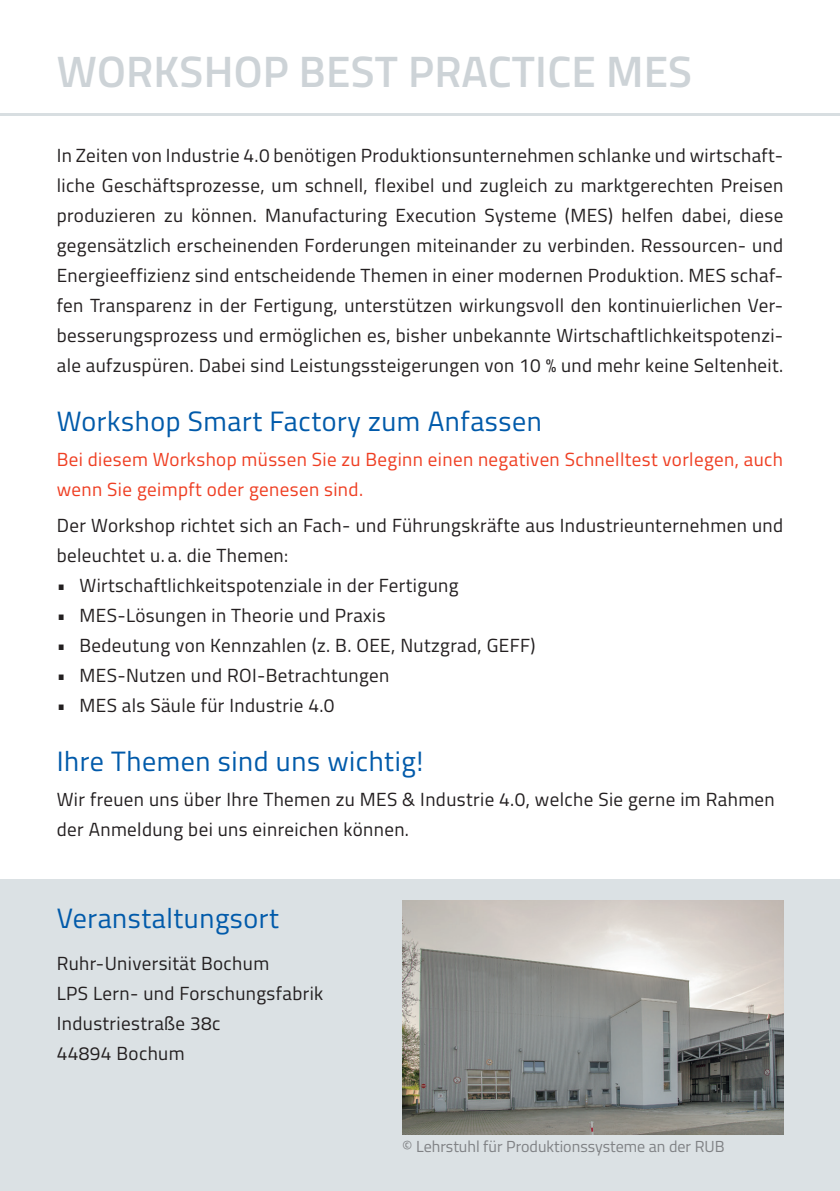
<style>
.page{position:relative;width:840px;height:1191px;background:#fff}
.page>*{position:absolute;margin:0;border:0;box-sizing:border-box;transform-origin:0 0}
.t1{font:600 44px "Titillium";letter-spacing:.005em;color:#cdd3d7}
.t2{font:28px "Titillium";letter-spacing:.02em;color:#015aaa}
.t3{font:19px/30px "Titillium";letter-spacing:.02em;color:#231f20}
.t4{font:19px/30px "Titillium";letter-spacing:.02em;color:#ef3e22}
.t5{font:16px "Titillium";color:#808285}
</style>
<div class="page">
<hr style="left:0;top:113px;width:839px;height:3px;background:#d8dee1">
<div style="left:0;top:879px;width:839px;height:312px;background:#d8dee1"></div>
<img style="left:403px;top:900px;width:379px;height:234px">
<p class="t1" style="left:57px;top:38px;width:636px">WORKSHOP BEST PRACTICE MES</p>
<p class="t3" style="left:57px;top:140px;width:727px;text-align:justify">In Zeiten von Industrie 4.0 benötigen Produktionsunternehmen schlanke und wirtschaft&shy;liche Geschäftsprozesse, um schnell, flexibel und zugleich zu marktgerechten Preisen produzieren zu können. Manufacturing Execution Systeme (MES) helfen dabei, diese gegensätzlich erscheinenden Forderungen miteinander zu verbinden. Ressourcen- und Energieeffizienz sind entscheidende Themen in einer modernen Produktion. MES schaf&shy;fen Transparenz in der Fertigung, unterstützen wirkungsvoll den kontinuierlichen Ver&shy;besserungsprozess und ermöglichen es, bisher unbekannte Wirtschaftlichkeitspotenzi&shy;ale aufzuspüren. Dabei sind Leistungssteigerungen von 10 % und mehr keine Seltenheit.</p>
<p class="t2" style="left:57px;top:400px;width:486px">Workshop Smart Factory zum Anfassen</p>
<p class="t4" style="left:57px;top:444px;width:727px">Bei diesem Workshop müssen Sie zu Beginn einen negativen Schnelltest vorlegen, auch wenn Sie geimpft oder genesen sind.</p>
<p class="t3" style="left:57px;top:509px;width:727px">Der Workshop richtet sich an Fach- und Führungskräfte aus Industrieunternehmen und beleuchtet u. a. die Themen:</p>
<p class="t3" style="left:57px;top:569px;width:403px">• Wirtschaftlichkeitspotenziale in der Fertigung</p>
<p class="t3" style="left:57px;top:599px;width:330px">• MES-Lösungen in Theorie und Praxis</p>
<p class="t3" style="left:57px;top:629px;width:480px">• Bedeutung von Kennzahlen (z. B. OEE, Nutzgrad, GEFF)</p>
<p class="t3" style="left:57px;top:659px;width:334px">• MES-Nutzen und ROI-Betrachtungen</p>
<p class="t3" style="left:57px;top:689px;width:279px">• MES als Säule für Industrie 4.0</p>
<p class="t2" style="left:57px;top:740px;width:368px">Ihre Themen sind uns wichtig!</p>
<p class="t3" style="left:57px;top:783px;width:719px">Wir freuen uns über Ihre Themen zu MES &amp; Industrie 4.0, welche Sie gerne im Rahmen der Anmeldung bei uns einreichen können.</p>
<p class="t2" style="left:57px;top:898px;width:224px">Veranstaltungsort</p>
<p class="t3" style="left:57px;top:947px;width:214px">Ruhr-Universität Bochum</p>
<p class="t3" style="left:57px;top:977px;width:268px">LPS Lern- und Forschungsfabrik</p>
<p class="t3" style="left:57px;top:1007px;width:165px">Industriestraße 38c</p>
<p class="t3" style="left:57px;top:1037px;width:129px">44894 Bochum</p>
<p class="t5" style="left:402px;top:1134px;width:324px">© Lehrstuhl für Produktionssysteme an der RUB</p>
</div>
